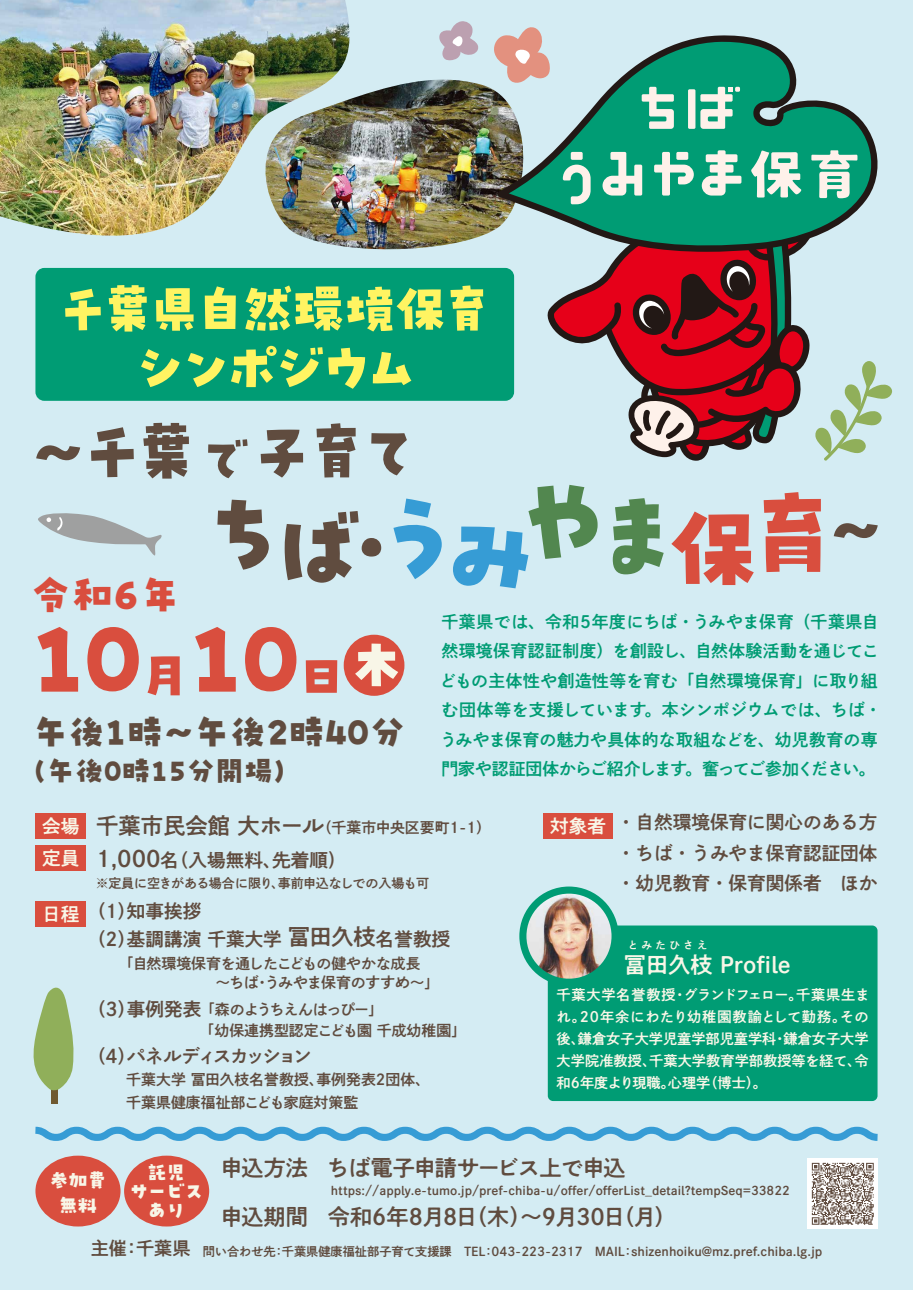
<style>
.page{position:relative;width:913px;height:1290px;background:#fff}
.page>*{position:absolute;margin:0;border:0;box-sizing:border-box;transform-origin:0 0}
.t1{font:94.44px "P Puhu Picnic Min 2 H";color:#d94e3e}
.t2{font:63.75px "P Puhu Picnic Min 2 H";color:#604c3f}
.t3{font:53.12px/59.4px "P Puhu Picnic Min 2 H";letter-spacing:-.125em;color:#fff462;text-align:center}
.t4{font:42px "P Puhu Picnic Min 2 H";color:#d94e3e}
.t5{font:36px "P Puhu Picnic Min 2 H";letter-spacing:-.185em;color:#604c3f}
.t6{font:28.81px "P Puhu Picnic Min 2 H";letter-spacing:-.19em;color:#604c3f}
.t7{font:22.12px "P Shuei N Go Gin Std N B";letter-spacing:-.13em;color:#604c3f}
.t8{font:22.12px "P Shuei N Go Gin Std N B";letter-spacing:-.045em;color:#604c3f}
.t9{font:22.12px "P Shuei N Go Gin Std N B";color:#f8f6e7}
.t10{font:19.94px/18.8px "P Puhu Picnic Min 2 H";letter-spacing:-.05em;color:#f8f6e7;text-align:center}
.t11{font:18.62px/30.6px "P Shuei N Go Gin Std N B";color:#604c3f}
.t12{font:18.62px "P Shuei N Go Gin Std N B";letter-spacing:-.115em;color:#604c3f}
.t13{font:18.62px/31.7px "P Shuei N Go Gin Std N B";color:#f8f6e7}
.t14{font:16.81px/29.4px "P Shuei N Go Gin Std N B";letter-spacing:.015em;color:#009c74}
.t15{font:14.88px/18.8px "P Shuei N Go Gin Std N B";color:#604c3f}
.t16{font:14.19px/21.9px "P Shuei N Go Gin Std N B";color:#f8f6e7;text-align:justify}
.t17{font:13px "P Shuei N Go Gin Std N B";letter-spacing:-.015em;color:#604c3f}
.t18{font:12.19px "P Shuei N Go Gin Std N B";color:#604c3f}
.t19{font:11.94px "P Shuei N Go Gin Std N B";color:#604c3f}
.t20{font:10.62px "P Shuei N Go Gin Std N B";letter-spacing:.3em;color:#f8f6e7}
.s1{font-size:51px}
.s2{font-size:52.5px}
.s3{font-size:73.5px}
.s4{font-size:55.81px;color:#f8f6e7}
.s5{font-size:22.31px}
.s6{font-size:18.62px}
.s7{font-size:18.19px}
</style>
<div class="page">
<div style="left:0;top:0;width:912px;height:1290px;background:#d4ecf3"></div>
<img style="left:0;top:0;width:352px;height:269px">
<svg style="left:38px;top:513px;width:124px;height:43px"></svg>
<svg style="left:217px;top:500px;width:52px;height:70px"></svg>
<svg style="left:285px;top:511px;width:96px;height:72px"></svg>
<svg style="left:393px;top:498px;width:48px;height:81px"></svg>
<svg style="left:453px;top:485px;width:144px;height:103px"></svg>
<svg style="left:612px;top:498px;width:51px;height:76px"></svg>
<svg style="left:671px;top:511px;width:82px;height:74px"></svg>
<svg style="left:763px;top:492px;width:57px;height:80px"></svg>
<svg style="left:494px;top:27px;width:47px;height:32px"></svg>
<svg style="left:439px;top:21px;width:40px;height:39px"></svg>
<div style="left:35px;top:268px;width:479px;height:133px;background:#009c74;border-radius:9px"></div>
<div style="left:35px;top:813px;width:51px;height:25px;background:#d94e3e"></div>
<div style="left:35px;top:845px;width:51px;height:25px;background:#d94e3e"></div>
<div style="left:35px;top:901px;width:51px;height:26px;background:#d94e3e"></div>
<div style="left:543px;top:813px;width:69px;height:25px;background:#d94e3e"></div>
<div style="left:51px;top:1070px;width:7px;height:34px;background:#6f5930"></div>
<svg style="left:33px;top:987px;width:41px;height:104px"></svg>
<svg style="left:35px;top:1126px;width:843px;height:15px"></svg>
<div style="left:124px;top:1155px;width:85px;height:71px;background:#d94e3e;border-radius:50%"></div>
<div style="left:35px;top:1155px;width:85px;height:71px;background:#d94e3e;border-radius:50%"></div>
<div style="left:519px;top:886px;width:99px;height:100px;border:14px solid #009c74;border-radius:50%"></div>
<div style="left:547px;top:925px;width:330px;height:176px;background:#009c74;border-radius:5px"></div>
<img style="left:526px;top:893px;width:85px;height:86px;border-radius:43px">
<img style="left:260px;top:80px;width:238px;height:171px">
<svg style="left:498px;top:34px;width:378px;height:367px"></svg>
<svg style="left:508px;top:41px;width:365px;height:208px"></svg>
<div style="left:688px;top:89px;width:7px;height:40px;background:#fef1ea"></div>
<svg style="left:700px;top:87px;width:40px;height:42px;background:#85c8b2"></svg>
<svg style="left:641px;top:87px;width:32px;height:42px"></svg>
<svg style="left:552px;top:150px;width:340px;height:311px"></svg>
<div style="left:806px;top:1158px;width:71px;height:71px;background:#fff"></div>
<img style="left:811px;top:1162px;width:63px;height:63px">
<h3 class="t3" style="left:56px;top:276px;width:438px">千葉県自然環境保育シンポジウム</h3>
<h2 class="t2" style="left:26px;top:409px;width:397px">～千葉<span class="s1">で</span>子育て</h2>
<h3 class="t4" style="left:30px;top:567px;width:153px">令和６年</h3>
<h1 class="t1" style="left:30px;top:596px;width:382px">10<span class="s2">月</span>10<span class="s2">日</span><span class="s3">●</span><span class="s4">木</span></h1>
<h3 class="t5" style="left:33px;top:708px;width:374px">午後１時～午後２時４０分</h3>
<h3 class="t6" style="left:18px;top:751px;width:286px">（午後０時１５分開場）</h3>
<h2 class="t2" style="left:823px;top:487px;width:65px">～</h2>
<p class="t14" style="left:439px;top:607px;width:443px">千葉県では、令和５年度にちば・うみやま保育（千葉県自然環境保育認証制度）を創設し、自然体験活動を通じてこどもの主体性や創造性等を育む「自然環境保育」に取り組む団体等を支援しています。本シンポジウムでは、ちば・うみやま保育の魅力や具体的な取組などを、幼児教育の専門家や認証団体からご紹介します。奮ってご参加ください。</p>
<p class="t13" style="left:42px;top:810px;width:39px">会場定員</p>
<p class="t13" style="left:42px;top:898px;width:39px">日程</p>
<p class="t15" style="left:96px;top:818px;width:396px"><span class="s5">千葉市民会館 大ホール</span>（千葉市中央区要町1-1）</p>
<p class="t11" style="left:96px;top:845px;width:240px"><span class="s5">1,000</span>名（入場無料、先着順)</p>
<p class="t17" style="left:96px;top:874px;width:334px">※定員に空きがある場合に限り、事前申込なしでの入場も可</p>
<p class="t11" style="left:87px;top:896px;width:365px;line-height:27.9px">（1）知事挨拶<br>（2）基調講演 千葉大学<span class="s5">冨田久枝</span>名誉教授</p>
<p class="t15" style="left:126px;top:954px;width:314px;text-indent:-7px">「自然環境保育を通したこどもの健やかな成長　　　　　　～ちば・うみやま保育のすすめ～」</p>
<p class="t15" style="left:199px;top:998px;width:268px;line-height:21.4px;text-indent:-112px"><span class="s6">（3）事例発表</span> 「森のようちえんはっぴー」<br>「幼保連携型認定こども園 千成幼稚園」</p>
<p class="t12" style="left:87px;top:1043px;width:226px">（4）パネルディスカッション</p>
<p class="t15" style="left:126px;top:1068px;width:305px;line-height:22.5px">千葉大学 冨田久枝名誉教授、事例発表２団体、千葉県健康福祉部こども家庭対策監</p>
<p class="t13" style="left:550px;top:810px;width:57px">対象者</p>
<p class="t11" style="left:617px;top:807px;width:262px;text-align:justify">・自然環境保育に関心のある方・ちば・うみやま保育認証団体・幼児教育・保育関係者　ほか</p>
<p class="t20" style="left:627px;top:938px;width:81px">とみたひさえ</p>
<h3 class="t9" style="left:624px;top:949px;width:168px">冨田久枝 Profile</h3>
<p class="t16" style="left:556px;top:984px;width:314px">千葉大学名誉教授・グランドフェロー。千葉県生まれ。20年余にわたり幼稚園教諭として勤務。その後、鎌倉女子大学児童学部児童学科・鎌倉女子大学大学院准教授、千葉大学教育学部教授等を経て、令和6年度より現職。心理学（博士）。</p>
<h3 class="t8" style="left:220px;top:1152px;width:407px">申込方法 ちば電子申請サービス上で申込</h3>
<p class="t19" style="left:331px;top:1182px;width:460px">https://apply.e-tumo.jp/pref-chiba-u/offer/offerList_detail?tempSeq=33822</p>
<h3 class="t7" style="left:220px;top:1201px;width:458px">申込期間 令和６年８月８日（木）～９月30日（月）</h3>
<p class="t18" style="left:91px;top:1243px;width:733px"><span class="s7">主催：千葉県</span>　問い合わせ先：千葉県健康福祉部子育て支援課　TEL：043-223-2317　MAIL：shizenhoiku@mz.pref.chiba.lg.jp</p>
<p class="t10" style="left:129px;top:1162px;width:76px">託児<br>サービスあり</p>
<p class="t10" style="left:49px;top:1167px;width:59px;line-height:25px">参加費無料</p>
</div>
